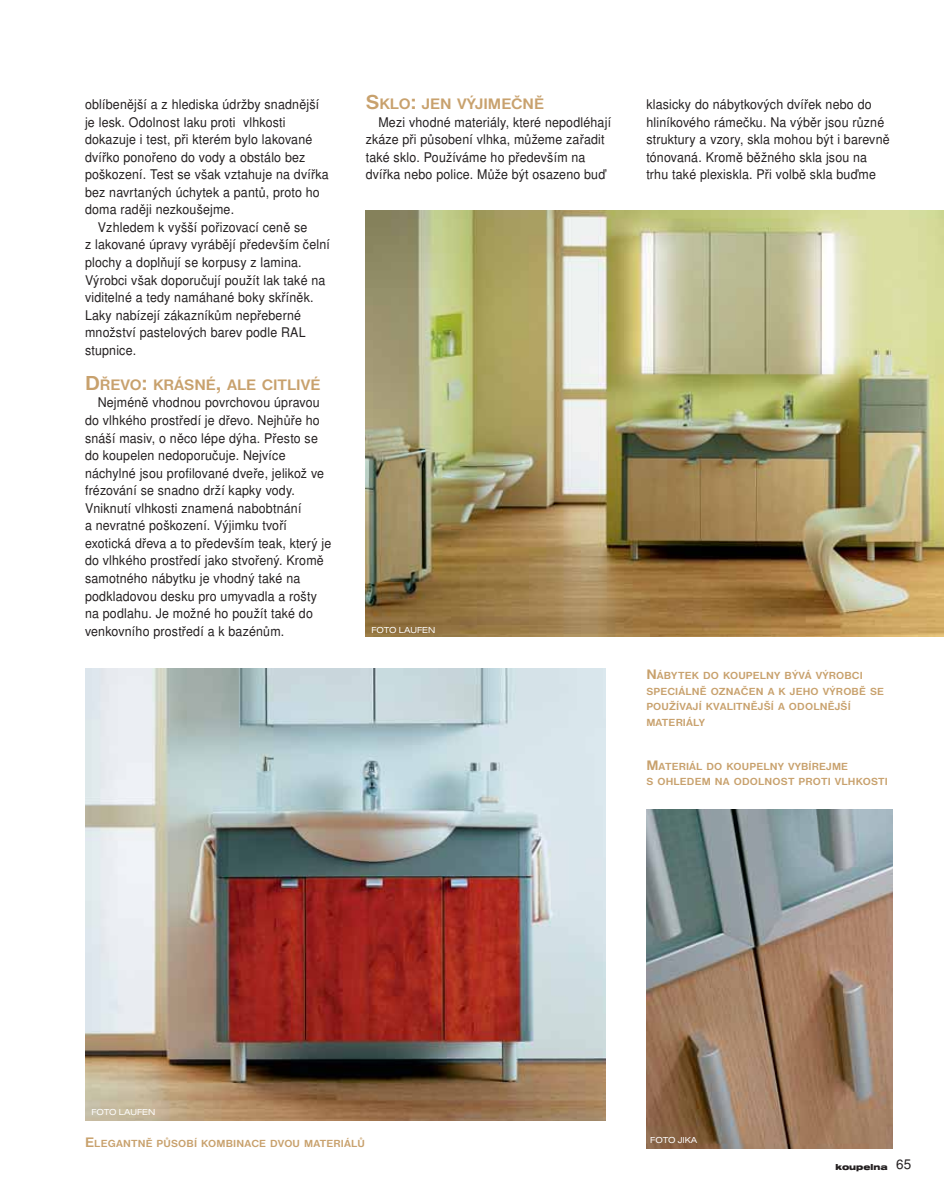
<style>
.page{position:relative;width:944px;height:1191px;background:#fff}
.page>*{position:absolute;margin:0;border:0;box-sizing:border-box;transform-origin:0 0}
.t1{font:700 15.75px "Nimbus San DCE";color:#c8a16d;scale:1.05 1}
.t2{font:13.35px/17.5px "Nimbus San LCE";letter-spacing:.015em;color:#231f20;scale:.93 1}
.t3{font:700 10.65px/15.8px "Nimbus San DCE";letter-spacing:.015em;color:#c8a16d;scale:1.05 1}
.t4{font:9px "Nimbus San DCE Regu Exte";color:#fff}
.t5{font:9px "Nimbus San DCE Blac Exte";color:#231f20;scale:.96 1}
.s1{font-size:21px}
.s2{font-size:14.25px}
.s3{font-family:"Nimbus San LCE";font-size:13.5px}
</style>
<div class="page">
<img style="left:366px;top:210px;width:578px;height:426px">
<img style="left:85px;top:668px;width:521px;height:452px">
<img style="left:646px;top:809px;width:247px;height:339px">
<p class="t2" style="left:85px;top:97px;width:253px">oblíbenější a z hlediska údržby snadnější</p>
<p class="t2" style="left:85px;top:114px;width:217px">je lesk. Odolnost laku proti vlhkosti</p>
<p class="t2" style="left:85px;top:132px;width:246px">dokazuje i test, při kterém bylo lakované</p>
<p class="t2" style="left:85px;top:149px;width:238px">dvířko ponořeno do vody a obstálo bez</p>
<p class="t2" style="left:85px;top:167px;width:263px">poškození. Test se však vztahuje na dvířka</p>
<p class="t2" style="left:85px;top:185px;width:254px">bez navrtaných úchytek a pantů, proto ho</p>
<p class="t2" style="left:85px;top:202px;width:162px">doma raději nezkoušejme.</p>
<p class="t2" style="left:98px;top:220px;width:227px">Vzhledem k vyšší pořizovací ceně se</p>
<p class="t2" style="left:85px;top:237px;width:265px">z lakované úpravy vyrábějí především čelní</p>
<p class="t2" style="left:85px;top:255px;width:234px">plochy a doplňují se korpusy z lamina.</p>
<p class="t2" style="left:85px;top:272px;width:260px">Výrobci však doporučují použít lak také na</p>
<p class="t2" style="left:85px;top:290px;width:247px">viditelné a tedy namáhané boky skříněk.</p>
<p class="t2" style="left:85px;top:307px;width:234px">Laky nabízejí zákazníkům nepřeberné</p>
<p class="t2" style="left:85px;top:325px;width:239px">množství pastelových barev podle RAL</p>
<p class="t2" style="left:85px;top:342px;width:57px">stupnice.</p>
<p class="t1" style="left:85px;top:379px;width:226px"><span class="s1">D</span>ŘEVO<span class="s1">:</span> KRÁSNÉ<span class="s1">,</span> ALE CITLIVÉ</p>
<p class="t2" style="left:85px;top:395px;width:266px;text-indent:13px">Nejméně vhodnou povrchovou úpravou do vlhkého prostředí je dřevo. Nejhůře ho snáší masiv, o něco lépe dýha. Přesto se do koupelen nedoporučuje. Nejvíce náchylné jsou profilované dveře, jelikož ve frézování se snadno drží kapky vody.<br>Vniknutí vlhkosti znamená nabobtnání<br>a nevratné poškození. Výjimku tvoří exotická dřeva a to především teak, který je do vlhkého prostředí jako stvořený. Kromě samotného nábytku je vhodný také na podkladovou desku pro umyvadla a rošty na podlahu. Je možné ho použít také do venkovního prostředí a k bazénům.</p>
<p class="t1" style="left:366px;top:98px;width:171px"><span class="s1">S</span>KLO<span class="s1">:</span> JEN VÝJIMEČNĚ</p>
<p class="t2" style="left:366px;top:114px;width:265px;text-indent:13px">Mezi vhodné materiály, které nepodléhají zkáze při působení vlhka, můžeme zařadit také sklo. Používáme ho především na dvířka nebo police. Může být osazeno buď</p>
<p class="t4" style="left:371px;top:627px;width:66px">FOTO LAUFEN</p>
<p class="t2" style="left:646px;top:97px;width:263px">klasicky do nábytkových dvířek nebo do hliníkového rámečku. Na výběr jsou různé struktury a vzory, skla mohou být i barevně tónovaná. Kromě běžného skla jsou na trhu také plexiskla. Při volbě skla buďme</p>
<p class="t3" style="left:646px;top:668px;width:228px"><span class="s2">N</span>ÁBYTEK DO KOUPELNY BÝVÁ VÝROBCI<br>SPECIÁLNĚ OZNAČEN A K JEHO VÝROBĚ SE<br>POUŽÍVAJÍ KVALITNĚJŠÍ A ODOLNĚJŠÍ<br>MATERIÁLY</p>
<p class="t3" style="left:646px;top:759px;width:232px"><span class="s2">M</span>ATERIÁL DO KOUPELNY VYBÍREJME<br>S OHLEDEM NA ODOLNOST PROTI VLHKOSTI</p>
<p class="t4" style="left:91px;top:1109px;width:66px">FOTO LAUFEN</p>
<p class="t3" style="left:85px;top:1136px;width:268px"><span class="s2">E</span>LEGANTNĚ PŮSOBÍ KOMBINACE DVOU MATERIÁLŮ</p>
<p class="t4" style="left:650px;top:1137px;width:49px">FOTO JIKA</p>
<p class="t5" style="left:836px;top:1163px;width:80px">koupelna <span class="s3">65</span></p>
</div>
